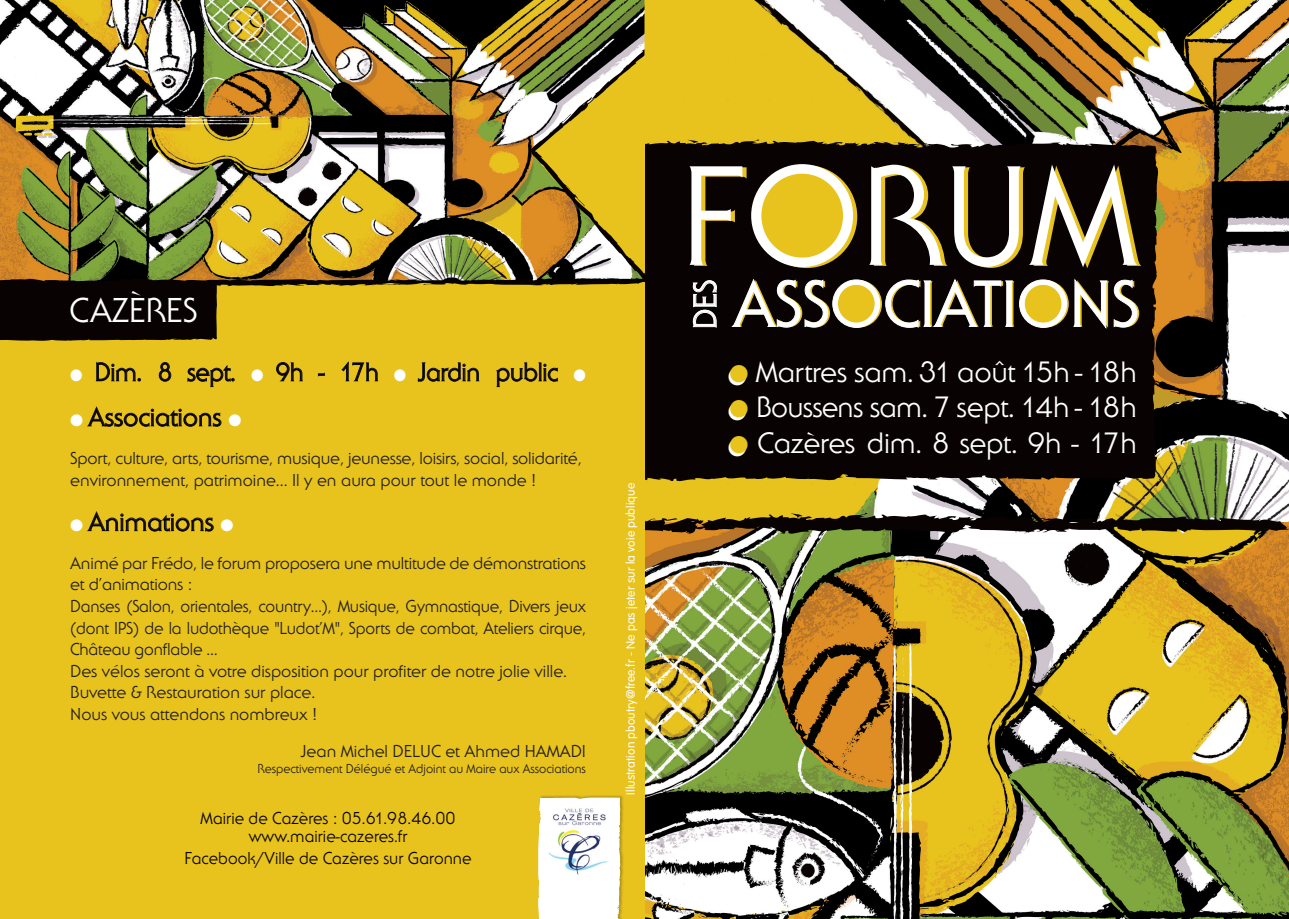
<style>
.page{position:relative;width:1289px;height:919px;background:#fff}
.page>*{position:absolute;margin:0;border:0;box-sizing:border-box;transform-origin:0 0}
.t1{font:147.6px "Serif Gothic Reg ITC";color:#fff}
.t2{font:68.1px "Serif Gothic Reg ITC";color:#fff}
.t3{font:36px "Serif Gothic Reg ITC";color:#fff}
.t4{font:33.75px "Serif Gothic Reg ITC";color:#fff}
.t5{font:30.75px "Serif Gothic Reg ITC";letter-spacing:-.01em;color:#fff}
.t6{font:27px "Serif Gothic Reg ITC";color:#080302;scale:.95 1}
.t7{font:27px "Serif Gothic Reg ITC";color:#080302}
.t8{font:24.15px/35.5px "Zapf Dingbats ITC";color:#fff;text-align:justify}
.t9{font:18px/21.6px "Serif Gothic Reg ITC";letter-spacing:-.01em;color:#231f20}
.t10{font:18px/18px "Serif Gothic Reg ITC";letter-spacing:.005em;color:#080302;text-align:center;scale:.95 1}
.t11{font:13.5px "Serif Gothic Reg ITC";color:#231f20;scale:.95 1}
.t12{font:300 12px "VAG Rounded";letter-spacing:.01em;color:#fff}
.s1{color:#fff}
.s2{color:#e8c31d}
</style>
<div class="page">
<img style="left:644px;top:0;width:644px;height:512px">
<img style="left:644px;top:535px;width:644px;height:383px">
<svg style="left:1267px;top:308px;width:21px;height:107px"></svg>
<div style="left:644px;top:139px;width:517px;height:343px;background:#080302"></div>
<svg style="left:644px;top:512px;width:644px;height:23px;background:#5d532e"></svg>
<div style="left:0;top:282px;width:644px;height:636px;background:#e8c31d"></div>
<svg style="left:96px;top:361px;width:45px;height:20px"></svg>
<svg style="left:159px;top:362px;width:12px;height:19px"></svg>
<svg style="left:187px;top:365px;width:47px;height:22px"></svg>
<svg style="left:276px;top:362px;width:27px;height:19px"></svg>
<svg style="left:318px;top:372px;width:7px;height:4px"></svg>
<svg style="left:341px;top:361px;width:37px;height:21px"></svg>
<svg style="left:418px;top:362px;width:61px;height:20px"></svg>
<svg style="left:496px;top:362px;width:62px;height:25px"></svg>
<svg style="left:87px;top:406px;width:134px;height:21px"></svg>
<svg style="left:87px;top:511px;width:127px;height:21px"></svg>
<div style="left:760px;top:173px;width:86px;height:87px;background:#e8c31d;border-radius:50%"></div>
<div style="left:538px;top:794px;width:86px;height:124px;background:#231f20;opacity:.3"></div>
<svg style="left:538px;top:797px;width:83px;height:121px;background:#faf8f0"></svg>
<img style="left:538px;top:797px;width:82px;height:89px">
<svg style="left:731px;top:279px;width:281px;height:49px;background:#383121"></svg>
<svg style="left:1019px;top:279px;width:47px;height:49px;background:#9d872c"></svg>
<svg style="left:1073px;top:279px;width:34px;height:50px;background:#2e2929"></svg>
<svg style="left:1113px;top:279px;width:24px;height:48px"></svg>
<svg style="left:0;top:0;width:717px;height:342px"></svg>
<h3 class="t3" style="left:69px;top:288px;width:130px">CAZÈRES</h3>
<h3 class="t6" style="left:70px;top:355px;width:544px"><span class="s1">●</span> Dim. 8 sept. <span class="s1">●</span> 9h - 17h <span class="s1">●</span> Jardin public <span class="s1">●</span></h3>
<h3 class="t7" style="left:70px;top:400px;width:173px"><span class="s1">●</span> Associations <span class="s1">●</span></h3>
<p class="t9" style="left:70px;top:447px;width:513px">Sport, culture, arts, tourisme, musique, jeunesse, loisirs, social, solidarité, environnement, patrimoine... Il y en aura pour tout le monde !</p>
<h3 class="t7" style="left:70px;top:505px;width:165px"><span class="s1">●</span> Animations <span class="s1">●</span></h3>
<p class="t9" style="left:70px;top:551px;width:517px">Animé par Frédo, le forum proposera une multitude de démonstrations et d’animations :<br>Danses (Salon, orientales, country…), Musique, Gymnastique, Divers jeux (dont IPS) de la ludothèque "Ludot’M", Sports de combat, Ateliers cirque, Château gonflable …<br>Des vélos seront à votre disposition pour profiter de notre jolie ville.<br>Buvette &amp; Restauration sur place.<br>Nous vous attendons nombreux !</p>
<p class="t9" style="left:301px;top:739px;width:287px">Jean Michel DELUC et Ahmed HAMADI</p>
<p class="t11" style="left:257px;top:760px;width:347px">Respectivement Délégué et Adjoint au Maire aux Associations</p>
<p class="t10" style="left:201px;top:808px;width:270px">Mairie de Cazères : 05.61.98.46.00 www.mairie-cazeres.fr</p>
<p class="t10" style="left:184px;top:848px;width:304px">Facebook/Ville de Cazères sur Garonne</p>
<p class="t12" style="left:623px;top:794px;width:313px;rotate:-90deg">Illustration pboutry@free.fr - Ne pas jeter sur la voie publique</p>
<h1 class="t1" style="left:679px;top:126px;width:457px">FORUM</h1>
<h3 class="t4" style="left:684px;top:329px;width:51px;rotate:-90deg">DES</h3>
<h2 class="t2" style="left:733px;top:262px;width:407px">ASSOCIATIONS</h2>
<h3 class="t5" style="left:729px;top:353px;width:409px"><span class="s2">●</span> Martres sam. 31 août 15h - 18h</h3>
<h3 class="t5" style="left:729px;top:388px;width:409px"><span class="s2">●</span> Boussens sam. 7 sept. 14h - 18h</h3>
<h3 class="t5" style="left:729px;top:424px;width:409px"><span class="s2">●</span> Cazères dim. 8 sept. 9h - 17h</h3>
<h3 class="t8" style="left:727px;top:359px;width:21px">● ● ●</h3>
</div>
